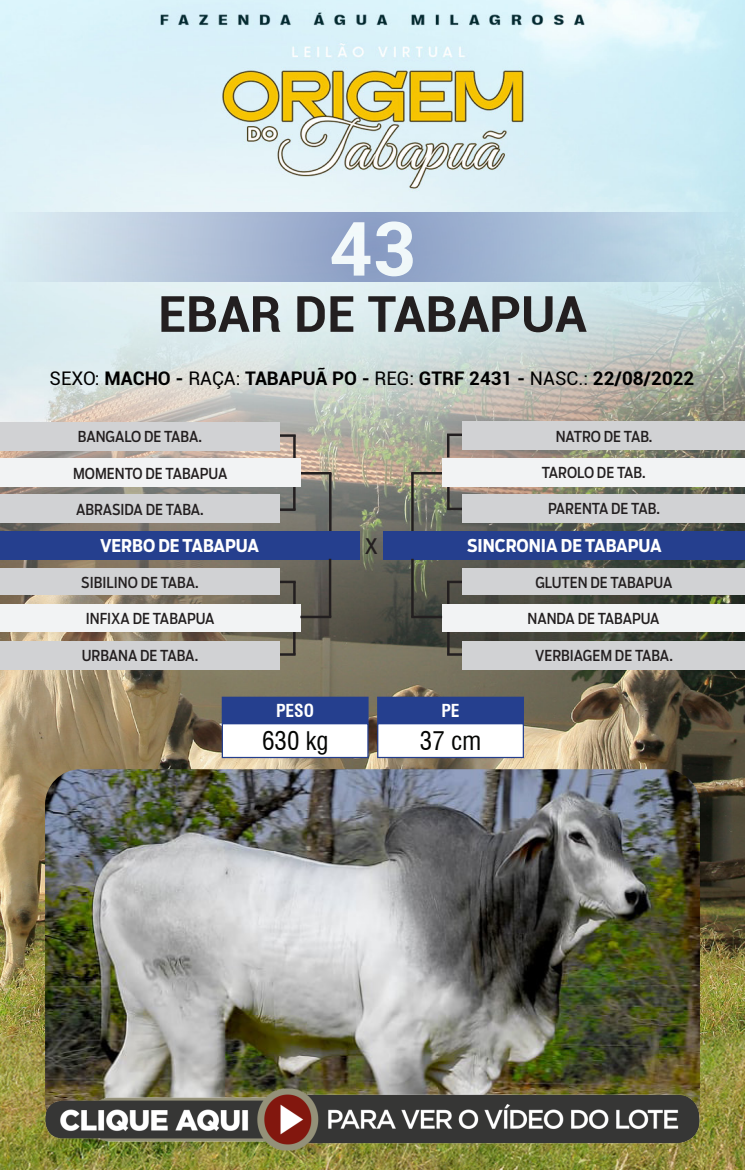
<style>
.page{position:relative;width:745px;height:1170px;background:#fff}
.page>*{position:absolute;margin:0;border:0;box-sizing:border-box;transform-origin:0 0}
.t1{font:700 75px "Roboto";color:#fff}
.t2{font:700 50px "Roboto";color:#231f20}
.t3{font:condensed 25px "Swiss 721 BT";color:#040503}
.t4{font:21.25px "Boomer Cond";color:#231f20}
.t5{font:700 18.75px "Roboto";color:#000}
.t6{font:700 17.5px "Boomer Cond";color:#fff}
.t7{font:700 condensed 17.5px "Swiss 721 BT";color:#fff}
.t8{font:15px "Boomer Cond";color:#231f20}
.s1{font-weight:400}
</style>
<div class="page">
<img style="left:0;top:0;width:744px;height:1169px">
<hr style="left:411px;top:473px;width:2px;height:58px;background:#231f20">
<hr style="left:411px;top:472px;width:31px;height:2px;background:#231f20">
<hr style="left:329px;top:473px;width:2px;height:58px;background:#231f20">
<hr style="left:300px;top:472px;width:31px;height:2px;background:#231f20">
<hr style="left:293px;top:581px;width:2px;height:23px;background:#231f20">
<hr style="left:279px;top:580px;width:16px;height:3px;background:#231f20">
<hr style="left:293px;top:631px;width:2px;height:23px;background:#231f20">
<svg style="left:279px;top:653px;width:16px;height:2px"></svg>
<hr style="left:446px;top:581px;width:3px;height:23px;background:#231f20">
<hr style="left:446px;top:580px;width:16px;height:3px;background:#231f20">
<hr style="left:447px;top:631px;width:2px;height:23px;background:#231f20">
<svg style="left:447px;top:653px;width:15px;height:2px"></svg>
<hr style="left:446px;top:434px;width:3px;height:23px;background:#231f20">
<hr style="left:446px;top:433px;width:16px;height:3px;background:#231f20">
<hr style="left:447px;top:486px;width:2px;height:23px;background:#231f20">
<hr style="left:447px;top:507px;width:16px;height:3px;background:#231f20">
<hr style="left:293px;top:487px;width:2px;height:23px;background:#231f20">
<hr style="left:279px;top:508px;width:16px;height:3px;background:#231f20">
<hr style="left:293px;top:435px;width:2px;height:23px;background:#231f20">
<hr style="left:279px;top:434px;width:16px;height:3px;background:#231f20">
<div style="left:462px;top:494px;width:282px;height:28px;background:#d1d2d4"></div>
<div style="left:0;top:494px;width:279px;height:28px;background:#d1d2d4"></div>
<div style="left:0;top:640px;width:279px;height:29px;background:#d1d2d4"></div>
<div style="left:462px;top:640px;width:282px;height:29px;background:#d1d2d4"></div>
<div style="left:442px;top:457px;width:302px;height:29px;background:#f2f3f4"></div>
<div style="left:0;top:458px;width:300px;height:29px;background:#f2f3f4"></div>
<div style="left:0;top:604px;width:300px;height:28px;background:#f2f3f4"></div>
<div style="left:442px;top:604px;width:302px;height:28px;background:#f2f3f4"></div>
<div style="left:462px;top:421px;width:282px;height:28px;background:#d1d2d4"></div>
<div style="left:0;top:422px;width:279px;height:28px;background:#d1d2d4"></div>
<div style="left:0;top:568px;width:279px;height:27px;background:#d1d2d4"></div>
<div style="left:462px;top:568px;width:282px;height:27px;background:#d1d2d4"></div>
<div style="left:0;top:531px;width:359px;height:28px;background:#253f8e"></div>
<div style="left:383px;top:531px;width:361px;height:28px;background:#253f8e"></div>
<hr style="left:328px;top:558px;width:3px;height:59px;background:#231f20">
<hr style="left:300px;top:615px;width:31px;height:3px;background:#231f20">
<hr style="left:411px;top:558px;width:2px;height:59px;background:#231f20">
<hr style="left:411px;top:615px;width:31px;height:3px;background:#231f20">
<svg style="left:0;top:213px;width:744px;height:69px;background:#afc3da"></svg>
<img style="left:45px;top:769px;width:654px;height:368px">
<img style="left:45px;top:1088px;width:654px;height:62px;border-radius:31px">
<div style="left:222px;top:697px;width:146px;height:26px;background:#253f8e"></div>
<div style="left:221px;top:696px;width:147px;height:28px;border:1px solid #253f8e"></div>
<div style="left:222px;top:723px;width:146px;height:34px;background:#fff"></div>
<div style="left:221px;top:723px;width:147px;height:35px;border:1px solid #253f8e"></div>
<div style="left:377px;top:697px;width:146px;height:26px;background:#253f8e"></div>
<div style="left:377px;top:696px;width:146px;height:28px;border:1px solid #253f8e"></div>
<div style="left:377px;top:723px;width:146px;height:34px;background:#fff"></div>
<div style="left:377px;top:723px;width:146px;height:35px;border:1px solid #253f8e"></div>
<h1 class="t1" style="left:329px;top:196px;width:88px">43</h1>
<p class="t2" style="left:158px;top:279px;width:430px">EBAR DE TABAPUA</p>
<p class="t5" style="left:50px;top:365px;width:645px"><span class="s1">SEXO:</span> MACHO - <span class="s1">RAÇA:</span> TABAPUÃ PO - <span class="s1">REG:</span> GTRF 2431 - <span class="s1">NASC.:</span> 22/08/2022</p>
<p class="t8" style="left:78px;top:428px;width:126px">BANGALO DE TABA.</p>
<p class="t8" style="left:555px;top:427px;width:98px">NATRO DE TAB.</p>
<p class="t8" style="left:73px;top:464px;width:156px">MOMENTO DE TABAPUA</p>
<p class="t8" style="left:541px;top:463px;width:105px">TAROLO DE TAB.</p>
<p class="t8" style="left:76px;top:500px;width:129px">ABRASIDA DE TABA.</p>
<p class="t8" style="left:548px;top:499px;width:113px">PARENTA DE TAB.</p>
<p class="t6" style="left:100px;top:535px;width:160px">VERBO DE TABAPUA</p>
<p class="t4" style="left:364px;top:533px;width:15px">X</p>
<p class="t6" style="left:466px;top:535px;width:196px">SINCRONIA DE TABAPUA</p>
<p class="t8" style="left:81px;top:573px;width:119px">SIBILINO DE TABA.</p>
<p class="t8" style="left:535px;top:573px;width:138px">GLUTEN DE TABAPUA</p>
<p class="t8" style="left:86px;top:610px;width:130px">INFIXA DE TABAPUA</p>
<p class="t8" style="left:527px;top:610px;width:133px">NANDA DE TABAPUA</p>
<p class="t8" style="left:82px;top:646px;width:118px">URBANA DE TABA.</p>
<p class="t8" style="left:535px;top:646px;width:139px">VERBIAGEM DE TABA.</p>
<p class="t7" style="left:276px;top:700px;width:40px">PESO</p>
<p class="t3" style="left:262px;top:726px;width:68px">630 kg</p>
<p class="t7" style="left:441px;top:700px;width:20px">PE</p>
<p class="t3" style="left:419px;top:726px;width:63px">37 cm</p>
</div>
